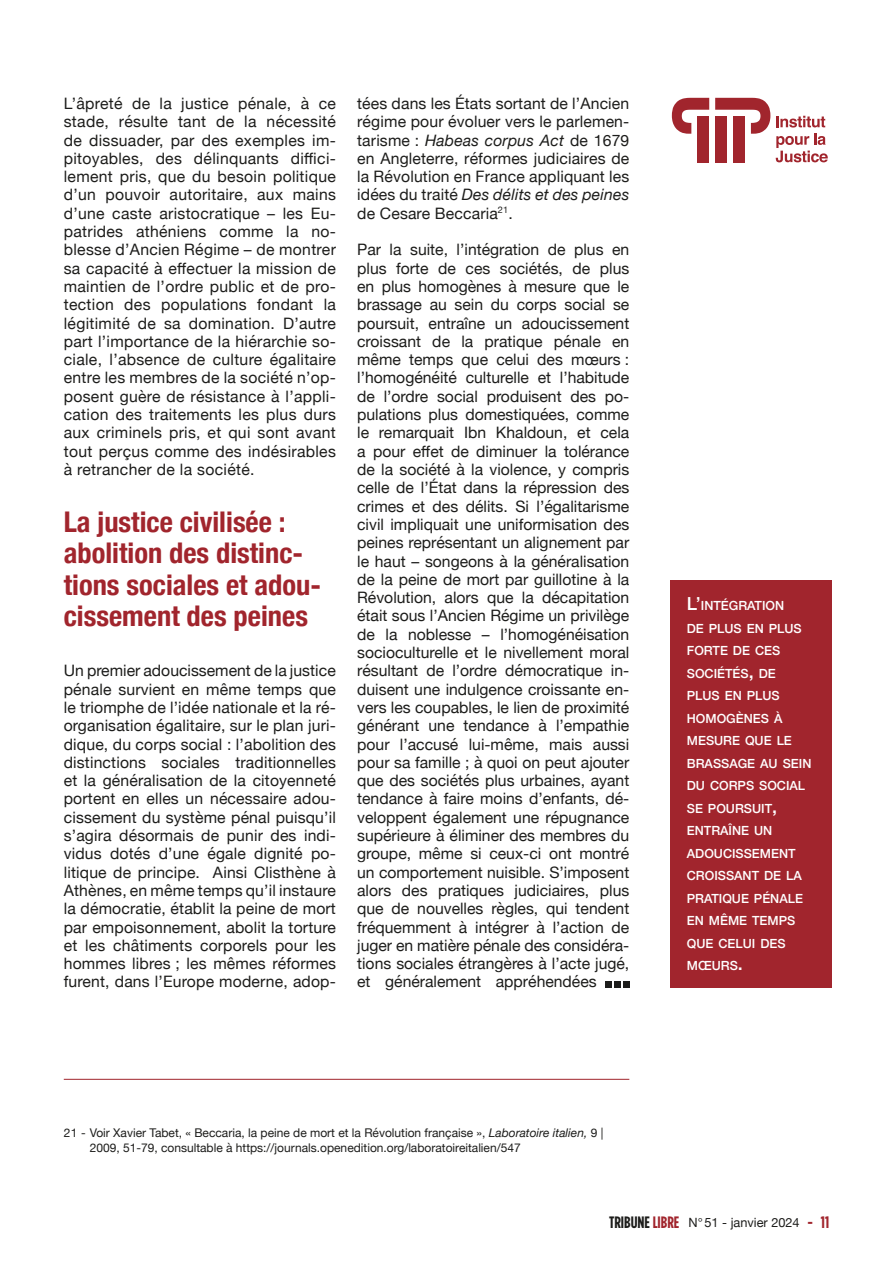
<style>
.page{position:relative;width:893px;height:1263px;background:#fff}
.page>*{position:absolute;margin:0;border:0;box-sizing:border-box;transform-origin:0 0}
.t1{font:700 condensed 28.5px/31.5px "Helvetica Neue";color:#a1252d}
.t2{font:15.75px/18.3px "Helvetica Neue";letter-spacing:.01em;color:#1d1d1b;text-align:justify}
.t3{font:12.75px "Helvetica Neue";color:#1d1d1b}
.t4{font:500 12.6px/22.5px "Helvetica Neue";color:#fff}
.t5{font:12px/14.4px "Helvetica Neue";color:#1d1d1b}
.s1{font-style:italic}
.s2{font-size:18px}
.s3{font-family:"Gotham Condensed";font-weight:700;font-size:16.5px}
.s4{font-family:"Gotham Condensed";font-weight:700;font-size:16.5px;color:#a1252d}
</style>
<div class="page">
<svg style="left:776px;top:116px;width:52px;height:46px"></svg>
<div style="left:715px;top:116px;width:12px;height:46px;background:#a1252d"></div>
<div style="left:733px;top:116px;width:12px;height:46px;background:#a1252d"></div>
<div style="left:697px;top:116px;width:12px;height:46px;background:#a1252d"></div>
<svg style="left:672px;top:98px;width:37px;height:36px"></svg>
<svg style="left:715px;top:98px;width:55px;height:36px"></svg>
<hr style="left:64px;top:1079px;width:565px;height:1px;background:#a1252d">
<div style="left:605px;top:981px;width:7px;height:6px;background:#1d1d1b"></div>
<svg style="left:614px;top:981px;width:15px;height:6px"></svg>
<div style="left:670px;top:580px;width:161px;height:407px;background:#a1252d"></div>
<p class="t2" style="left:64px;top:95px;width:274px">L’âpreté de la justice pénale, à ce stade, résulte tant de la nécessité de dissuader, par des exemples im&shy;pitoyables, des délinquants diffici&shy;lement pris, que du besoin politique d’un pouvoir autoritaire, aux mains d’une caste aristocratique – les Eu&shy;patrides athéniens comme la no&shy;blesse d’Ancien Régime – de montrer sa capacité à effectuer la mission de maintien de l’ordre public et de pro&shy;tection des populations fondant la légitimité de sa domination. D’autre part l’importance de la hiérarchie so&shy;ciale, l’absence de culture égalitaire entre les membres de la société n’op&shy;posent guère de résistance à l’appli&shy;cation des traitements les plus durs aux criminels pris, et qui sont avant tout perçus comme des indésirables à retrancher de la société.</p>
<h1 class="t1" style="left:64px;top:504px;width:259px">La justice civilisée : abolition des distinc&shy;tions sociales et adou&shy;cissement des peines</h1>
<p class="t2" style="left:64px;top:662px;width:274px">Un premier adoucissement de la justice pénale survient en même temps que le triomphe de l’idée nationale et la ré&shy;organisation égalitaire, sur le plan juri&shy;dique, du corps social : l’abolition des distinctions sociales traditionnelles et la généralisation de la citoyenneté portent en elles un nécessaire adou&shy;cissement du système pénal puisqu’il s’agira désormais de punir des indi&shy;vidus dotés d’une égale dignité po&shy;litique de principe. Ainsi Clisthène à Athènes, en même temps qu’il instaure la démocratie, établit la peine de mort par empoisonnement, abolit la torture et les châtiments corporels pour les hommes libres ; les mêmes réformes furent, dans l’Europe moderne, adop-</p>
<p class="t2" style="left:357px;top:95px;width:274px">tées dans les États sortant de l’Ancien régime pour évoluer vers le parlemen&shy;tarisme : <span class="s1">Habeas corpus Act</span> de 1679 en Angleterre, réformes judiciaires de la Révolution en France appliquant les idées du traité <span class="s1">Des délits et des peines </span>de Cesare Beccaria<sup>21</sup>.</p>
<p class="t2" style="left:357px;top:241px;width:274px">Par la suite, l’intégration de plus en plus forte de ces sociétés, de plus en plus homogènes à mesure que le brassage au sein du corps social se poursuit, entraîne un adoucissement croissant de la pratique pénale en même temps que celui des mœurs : l’homogénéité culturelle et l’habitude de l’ordre social produisent des po&shy;pulations plus domestiquées, comme le remarquait Ibn Khaldoun, et cela a pour effet de diminuer la tolérance de la société à la violence, y compris celle de l’État dans la répression des crimes et des délits. Si l’égalitarisme civil impliquait une uniformisation des peines représentant un alignement par le haut – songeons à la généralisation de la peine de mort par guillotine à la Révolution, alors que la décapitation était sous l’Ancien Régime un privilège de la noblesse – l’homogénéisation socioculturelle et le nivellement moral résultant de l’ordre démocratique in&shy;duisent une indulgence croissante en&shy;vers les coupables, le lien de proximité générant une tendance à l’empathie pour l’accusé lui-même, mais aussi pour sa famille ; à quoi on peut ajouter que des sociétés plus urbaines, ayant tendance à faire moins d’enfants, dé&shy;veloppent également une répugnance supérieure à éliminer des membres du groupe, même si ceux-ci ont montré un comportement nuisible. S’imposent alors des pratiques judiciaires, plus que de nouvelles règles, qui tendent fréquemment à intégrer à l’action de juger en matière pénale des considéra&shy;tions sociales étrangères à l’acte jugé, et généralement appréhendées</p>
<p class="t5" style="left:90px;top:1126px;width:515px;text-indent:-26px">21 - Voir Xavier Tabet, « Beccaria, la peine de mort et la Révolution française », <span class="s1">Laboratoire italien,</span> 9 |<br>2009, 51-79, consultable à https://journals.openedition.org/laboratoireitalien/547</p>
<p class="t4" style="left:687px;top:594px;width:126px"><span class="s2">L’</span>INTÉGRATION<br>DE PLUS EN PLUS<br>FORTE DE CES<br>SOCIÉTÉS<span class="s2">,</span> DE<br>PLUS EN PLUS<br>HOMOGÈNES À<br>MESURE QUE LE<br>BRASSAGE AU SEIN<br>DU CORPS SOCIAL<br>SE POURSUIT<span class="s2">,<br></span>ENTRAÎNE UN<br>ADOUCISSEMENT<br>CROISSANT DE LA<br>PRATIQUE PÉNALE<br>EN MÊME TEMPS<br>QUE CELUI DES<br>MŒURS<span class="s2">.</span></p>
<p class="t3" style="left:609px;top:1214px;width:222px"><span class="s3">TRIBUNE</span> <span class="s4">LIBRE</span> N°51 - janvier 2024 <span class="s4">- 11</span></p>
</div>
